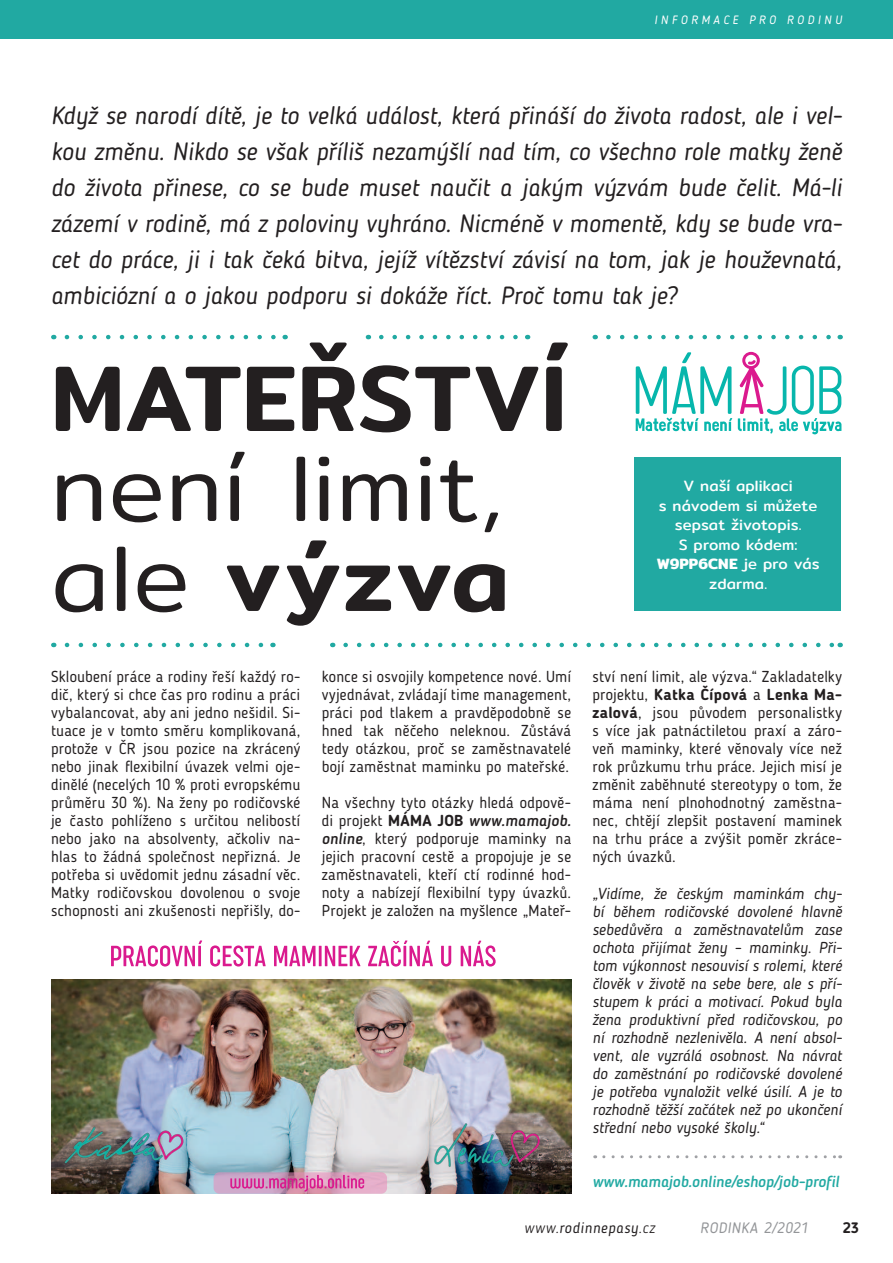
<style>
.page{position:relative;width:893px;height:1263px;background:#fff}
.page>*{position:absolute;margin:0;border:0;box-sizing:border-box;transform-origin:0 0}
.t1{font:300 94.5px/90px "Mitr";letter-spacing:.01em;color:#231f20}
.t2{font:500 94.5px "Mitr";color:#231f20}
.t3{font:italic 24.75px/36px "Blogger Sans";color:#231f20;text-align:justify}
.t4{font:15.75px/18px "Blogger Sans";letter-spacing:.01em;color:#231f20;text-align:justify}
.t5{font:italic 15.75px/18px "Blogger Sans";color:#231f20;text-align:justify}
.t6{font:italic 500 15.75px "Blogger Sans";letter-spacing:-.005em;color:#21a9a2}
.t7{font:15px/19.5px "Mitr";letter-spacing:.005em;color:#fff;text-align:center}
.t8{font:italic 15px "Blogger Sans";letter-spacing:.045em;color:#231f20}
.t9{font:italic 15px "Blogger Sans";letter-spacing:.045em;color:#939598}
.t10{font:700 15px "Blogger Sans";color:#231f20}
.t11{font:italic 12px "Blogger Sans";letter-spacing:.305em;color:#fff}
.s1{font-weight:500}
.s2{font-weight:700}
.s3{font-weight:500;font-style:italic}
.s4{font-weight:600}
.s5{font-weight:300}
</style>
<div class="page">
<div style="left:0;top:0;width:893px;height:38px;background:#21a9a2"></div>
<svg style="left:67px;top:335px;width:209px;height:4px"></svg>
<svg style="left:67px;top:643px;width:197px;height:4px"></svg>
<svg style="left:346px;top:643px;width:487px;height:4px"></svg>
<svg style="left:604px;top:1155px;width:237px;height:3px"></svg>
<svg style="left:381px;top:335px;width:137px;height:4px"></svg>
<svg style="left:608px;top:335px;width:223px;height:4px"></svg>
<div style="left:634px;top:457px;width:207px;height:153px;background:#21a9a2"></div>
<svg style="left:636px;top:352px;width:96px;height:79px"></svg>
<svg style="left:738px;top:352px;width:103px;height:82px"></svg>
<img style="left:51px;top:980px;width:520px;height:214px">
<img style="left:417px;top:1075px;width:141px;height:119px">
<img style="left:51px;top:1070px;width:149px;height:124px">
<svg style="left:111px;top:940px;width:91px;height:26px"></svg>
<svg style="left:210px;top:945px;width:56px;height:21px"></svg>
<svg style="left:274px;top:946px;width:42px;height:20px"></svg>
<hr style="left:319px;top:946px;width:3px;height:20px;background:#da1a8e">
<svg style="left:325px;top:946px;width:35px;height:20px"></svg>
<svg style="left:368px;top:940px;width:65px;height:26px"></svg>
<svg style="left:441px;top:946px;width:10px;height:20px"></svg>
<svg style="left:461px;top:941px;width:35px;height:25px"></svg>
<svg style="left:214px;top:1172px;width:173px;height:22px"></svg>
<p class="t11" style="left:654px;top:12px;width:189px">infor mace pr o r odinu</p>
<p class="t3" style="left:51px;top:98px;width:792px">Když se narodí dítě, je to velká událost, která přináší do života radost, ale i vel&shy;kou změnu. Nikdo se však příliš nezamýšlí nad tím, co všechno role matky ženě do života přinese, co se bude muset naučit a jakým výzvám bude čelit. Má-li zázemí v rodině, má z poloviny vyhráno. Nicméně v momentě, kdy se bude vra&shy;cet do práce, ji i tak čeká bitva, jejíž vítězství závisí na tom, jak je houževnatá, ambiciózní a o jakou podporu si dokáže říct. Proč tomu tak je?</p>
<h1 class="t2" style="left:51px;top:327px;width:518px">MATEŘSTVÍ</h1>
<h1 class="t1" style="left:51px;top:443px;width:460px">není limit, ale <span class="s1">výzva</span></h1>
<p class="t4" style="left:51px;top:668px;width:251px">Skloubení práce a rodiny řeší každý ro&shy;dič, který si chce čas pro rodinu a práci vybalancovat, aby ani jedno nešidil. Si&shy;tuace je v tomto směru komplikovaná, protože v ČR jsou pozice na zkrácený nebo jinak flexibilní úvazek velmi oje&shy;dinělé (necelých 10 % proti evropskému průměru 30 %). Na ženy po rodičovské je často pohlíženo s určitou nelibostí nebo jako na absolventy, ačkoliv na&shy;hlas to žádná společnost nepřizná. Je potřeba si uvědomit jednu zásadní věc.<br>Matky rodičovskou dovolenou o svoje schopnosti ani zkušenosti nepřišly, do-</p>
<p class="t4" style="left:322px;top:668px;width:251px">konce si osvojily kompetence nové. Umí vyjednávat, zvládají time management, práci pod tlakem a pravděpodobně se hned tak něčeho neleknou. Zůstává tedy otázkou, proč se zaměstnavatelé bojí zaměstnat maminku po mateřské.</p>
<p class="t4" style="left:322px;top:794px;width:251px">Na všechny tyto otázky hledá odpově&shy;di projekt <span class="s2">MÁMA JOB</span> <span class="s3">www.mamajob. online</span>, který podporuje maminky na jejich pracovní cestě a propojuje je se zaměstnavateli, kteří ctí rodinné hod&shy;noty a nabízejí flexibilní typy úvazků.<br>Projekt je založen na myšlence „Mateř-</p>
<p class="t7" style="left:657px;top:476px;width:164px">V naší aplikaci<br>s návodem si můžete sepsat životopis.<br>S promo kódem:<br><span class="s4">W9PP6CNE</span> je pro vás zdarma.</p>
<p class="t4" style="left:592px;top:668px;width:251px">ství není limit, ale výzva.“ Zakladatelky projektu, <span class="s2">Katka Čípová</span> a <span class="s2">Lenka Ma&shy;zalová</span>, jsou původem personalistky s více jak patnáctiletou praxí a záro&shy;veň maminky, které věnovaly více než rok průzkumu trhu práce. Jejich misí je změnit zaběhnuté stereotypy o tom, že máma není plnohodnotný zaměstna&shy;nec, chtějí zlepšit postavení maminek na trhu práce a zvýšit poměr zkráce&shy;ných úvazků.</p>
<p class="t5" style="left:592px;top:884px;width:251px">„Vidíme, že českým maminkám chy&shy;bí během rodičovské dovolené hlavně sebedůvěra a zaměstnavatelům zase ochota přijímat ženy – maminky. Při&shy;tom výkonnost nesouvisí s rolemi, které člověk v životě na sebe bere, ale s pří&shy;stupem k práci a motivací. Pokud byla žena produktivní před rodičovskou, po ní rozhodně nezlenivěla. A není absol&shy;vent, ale vyzrálá osobnost. Na návrat do zaměstnání po rodičovské dovolené je potřeba vynaložit velké úsilí. A je to rozhodně těžší začátek než po ukončení střední nebo vysoké školy.“</p>
<p class="t6" style="left:592px;top:1171px;width:248px">www.mamajob.online/eshop/job-profil</p>
<p class="t8" style="left:524px;top:1218px;width:132px"><span class="s5">www.</span>rodinnepasy<span class="s5">.cz</span></p>
<p class="t9" style="left:700px;top:1218px;width:109px">Rodinka 2/2021</p>
<p class="t10" style="left:843px;top:1218px;width:18px">23</p>
</div>
